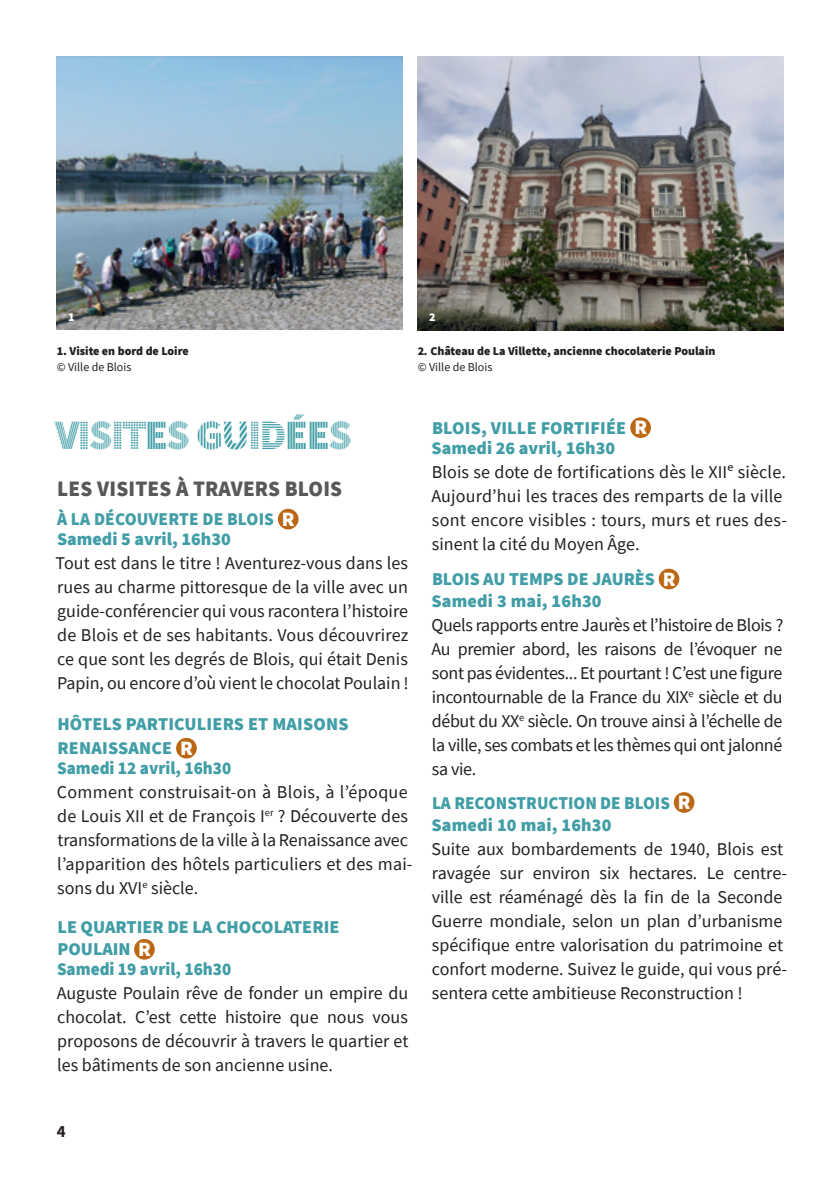
<style>
.page{position:relative;width:840px;height:1191px;background:#fff}
.page>*{position:absolute;margin:0;border:0;box-sizing:border-box;transform-origin:0 0}
.t1{font:900 42px "Source Sans Pro DISPLAYV2";letter-spacing:-.04em;color:#419da6}
.t2{font:900 22px "Source Sans Pro";letter-spacing:.01em;color:#57585a;scale:.96 1}
.t3{font:900 20.2px "Source Sans Pro";color:#fff}
.t4{font:18px/24px "Source Sans Pro";color:#231f20;text-align:justify}
.t5{font:900 18px/22px "Source Sans Pro";color:#419da6}
.t6{font:900 18px/22px "Source Sans Pro";color:#419da6;scale:.95 1}
.t7{font:900 18px/20px "Source Sans Pro";color:#419da6;scale:.96 1}
.t8{font:700 17px "Source Sans Pro";color:#231f20}
.t9{font:900 12px/16px "Source Sans Pro";color:#231f20}
.t10{font:12px "Source Sans Pro";color:#231f20}
.t11{font:900 12px "Source Sans Pro";color:#fff}
.s1{font-style:italic}
.s2{font-weight:400}
.s3{font-size:20.2px;color:#fff}
</style>
<div class="page">
<img style="left:417px;top:56px;width:365px;height:274px">
<img style="left:57px;top:57px;width:346px;height:273px">
<div style="left:278px;top:509px;width:20px;height:20px;background:#bc6714;border-radius:50%"></div>
<div style="left:176px;top:738px;width:21px;height:20px;background:#bc6714;border-radius:50%"></div>
<div style="left:630px;top:417px;width:20px;height:21px;background:#bc6714;border-radius:50%"></div>
<div style="left:658px;top:569px;width:21px;height:20px;background:#bc6714;border-radius:50%"></div>
<div style="left:673px;top:792px;width:21px;height:20px;background:#bc6714;border-radius:50%"></div>
<div style="left:134px;top:939px;width:21px;height:20px;background:#bc6714;border-radius:50%"></div>
<p class="t11" style="left:68px;top:309px;width:8px">1</p>
<p class="t11" style="left:429px;top:309px;width:8px">2</p>
<p class="t9" style="left:57px;top:343px;width:134px">1. Visite en bord de Loire</p>
<p class="t10" style="left:57px;top:359px;width:76px">© Ville de Blois</p>
<p class="t9" style="left:417px;top:343px;width:299px">2<span class="s1">.</span> Château de La Villette, ancienne chocolaterie Poulain <span class="s2">© Ville de Blois</span></p>
<h1 class="t1" style="left:55px;top:413px;width:298px">VISITES GUIDÉES</h1>
<p class="t2" style="left:57px;top:473px;width:298px">LES VISITES À TRAVERS BLOIS</p>
<p class="t7" style="left:57px;top:509px;width:249px">À LA DÉCOUVERTE DE BLOIS <span class="s3">R<br></span>Samedi 5 avril, 16h30</p>
<p class="t4" style="left:56px;top:551px;width:354px">Tout est dans le titre ! Aventurez-vous dans les rues au charme pittoresque de la ville avec un guide-conférencier qui vous racontera l’histoire de Blois et de ses habitants. Vous découvrirez ce que sont les degrés de Blois, qui était Denis Papin, ou encore d’où vient le chocolat Poulain !</p>
<p class="t5" style="left:57px;top:712px;width:292px;line-height:24px">HÔTELS PARTICULIERS ET MAISONS<br>RENAISSANCE <span class="s3">R</span></p>
<p class="t6" style="left:57px;top:757px;width:185px">Samedi 12 avril, 16h30</p>
<p class="t4" style="left:57px;top:780px;width:357px;text-align:left">Comment construisait-on à Blois, à l’époque de Louis XII et de François I<sup>er</sup> ? Découverte des transformations de la ville à la Renaissance avec l’apparition des hôtels particuliers et des mai&shy;sons du XVI<sup>e</sup> siècle.</p>
<p class="t5" style="left:57px;top:916px;width:283px">LE QUARTIER DE LA CHOCOLATERIE<br>POULAIN</p>
<p class="t6" style="left:57px;top:958px;width:185px">Samedi 19 avril, 16h30</p>
<p class="t4" style="left:57px;top:981px;width:353px">Auguste Poulain rêve de fonder un empire du chocolat. C’est cette histoire que nous vous proposons de découvrir à travers le quartier et les bâtiments de son ancienne usine.</p>
<p class="t3" style="left:138px;top:935px;width:14px">R</p>
<p class="t5" style="left:431px;top:417px;width:217px;line-height:20px">BLOIS, VILLE FORTIFIÉE <span class="s3">R<br></span>Samedi 26 avril, 16h30</p>
<p class="t4" style="left:431px;top:459px;width:357px;text-align:left">Blois se dote de fortifications dès le XIIᵉ siècle.<br>Aujourd’hui les traces des remparts de la ville sont encore visibles : tours, murs et rues des&shy;sinent la cité du Moyen Âge.</p>
<p class="t5" style="left:431px;top:568px;width:245px">BLOIS AU TEMPS DE JAURÈS <span class="s3">R<br></span>Samedi 3 mai, 16h30</p>
<p class="t4" style="left:431px;top:613px;width:353px">Quels rapports entre Jaurès et l’histoire de Blois ?<br>Au premier abord, les raisons de l’évoquer ne sont pas évidentes... Et pourtant ! C’est une figure incontournable de la France du XIX<sup>e</sup> siècle et du début du XX<sup>e</sup> siècle. On trouve ainsi à l’échelle de la ville, ses combats et les thèmes qui ont jalonné sa vie.</p>
<p class="t6" style="left:431px;top:791px;width:274px">LA RECONSTRUCTION DE BLOIS <span class="s3">R<br></span>Samedi 10 mai, 16h30</p>
<p class="t4" style="left:431px;top:836px;width:357px;text-align:left">Suite aux bombardements de 1940, Blois est ravagée sur environ six hectares. Le centre&shy;ville est réaménagé dès la fin de la Seconde Guerre mondiale, selon un plan d’urbanisme spécifique entre valorisation du patrimoine et confort moderne. Suivez le guide, qui vous pré&shy;sentera cette ambitieuse Reconstruction !</p>
<p class="t8" style="left:57px;top:1120px;width:10px">4</p>
</div>
